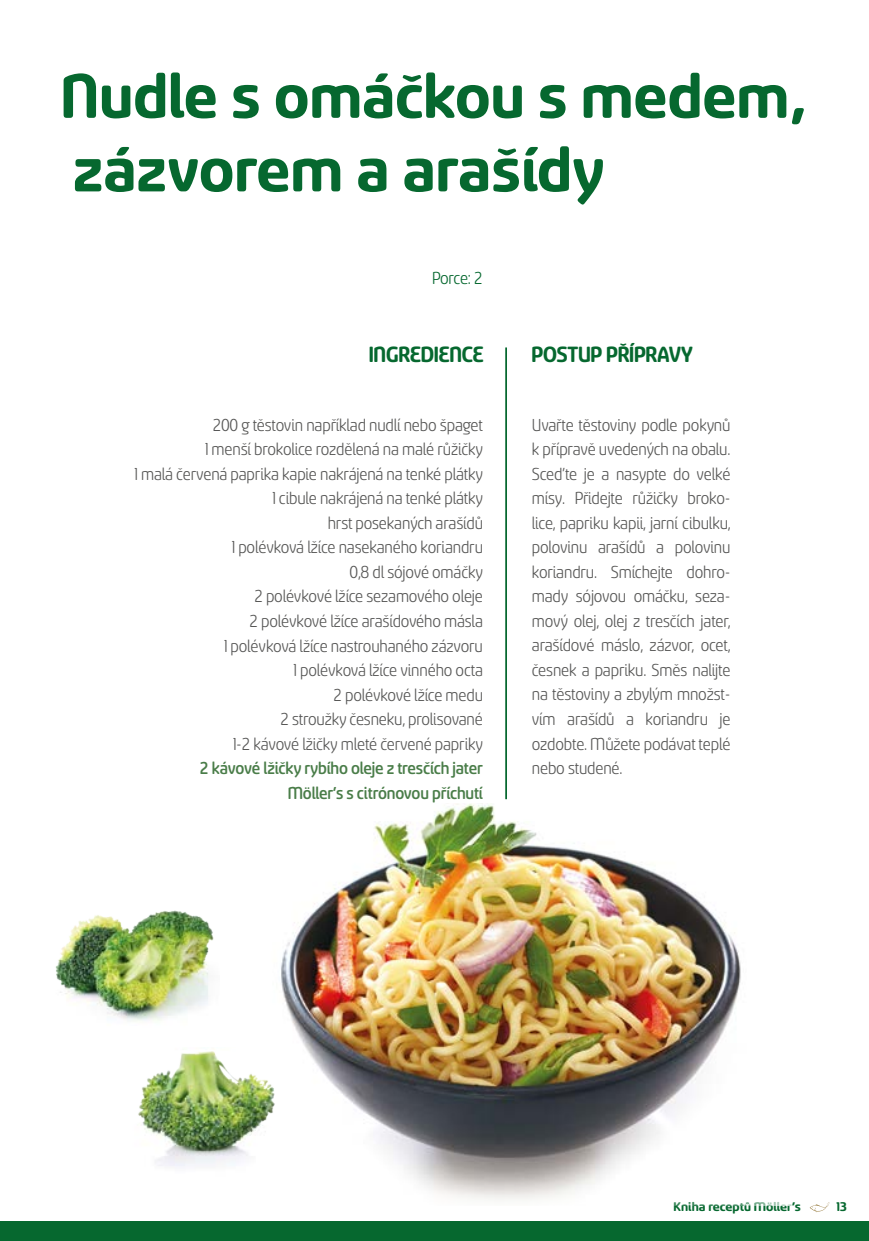
<style>
.page{position:relative;width:869px;height:1241px;background:#fff}
.page>*{position:absolute;margin:0;border:0;box-sizing:border-box;transform-origin:0 0}
.t1{font:700 70px/73.5px "Sancoale Softened";color:#06682f}
.t2{font:700 24.5px "Sancoale Softened";color:#06682f;scale:.91 1}
.t3{font:19.25px/24.5px "Sancoale Softened";letter-spacing:-.01em;color:#575756;text-align:justify;scale:.91 1}
.t4{font:500 19.25px/24.5px "Sancoale Softened";letter-spacing:-.01em;color:#4a7d49;text-align:right;scale:.91 1}
.t5{font:19.25px "Sancoale Softened";color:#06682f;scale:.91 1}
.t6{font:700 14px "Sancoale Softened";color:#06682f}
</style>
<div class="page">
<svg style="left:809px;top:1202px;width:20px;height:10px"></svg>
<div style="left:0;top:1220px;width:868px;height:20px;background:#06682f"></div>
<hr style="left:505px;top:347px;width:1px;height:452px;background:#06682f">
<img style="left:281px;top:803px;width:460px;height:397px">
<img style="left:138px;top:1047px;width:150px;height:130px">
<img style="left:55px;top:910px;width:159px;height:111px">
<h1 class="t1" style="left:61px;top:60px;width:746px">Nudle s omáčkou s medem, zázvorem a arašídy</h1>
<p class="t5" style="left:432px;top:269px;width:57px">Porce: 2</p>
<p class="t2" style="left:368px;top:342px;width:128px">INGREDIENCE</p>
<p class="t2" style="left:531px;top:342px;width:178px">POSTUP PŘÍPRAVY</p>
<p class="t3" style="left:134px;top:413px;width:384px;text-align:right">200 g těstovin například nudlí nebo špaget<br>1 menší brokolice rozdělená na malé růžičky<br>1 malá červená paprika kapie nakrájená na tenké plátky 1 cibule nakrájená na tenké plátky<br>hrst posekaných arašídů<br>1 polévková lžíce nasekaného koriandru<br>0,8 dl sójové omáčky<br>2 polévkové lžíce sezamového oleje<br>2 polévkové lžíce arašídového másla<br>1 polévková lžíce nastrouhaného zázvoru<br>1 polévková lžíce vinného octa<br>2 polévkové lžíce medu<br>2 stroužky česneku, prolisované<br>1-2 kávové lžičky mleté červené papriky</p>
<p class="t4" style="left:200px;top:756px;width:312px">2 kávové lžičky rybího oleje z tresčích jater<br>Möller’s s citrónovou příchutí</p>
<p class="t3" style="left:531px;top:413px;width:220px">Uvařte těstoviny podle pokynů k přípravě uvedených na obalu.<br>Sceďte je a nasypte do velké mísy. Přidejte růžičky broko&shy;lice, papriku kapii, jarní cibulku, polovinu arašídů a polovinu koriandru. Smíchejte dohro&shy;mady sójovou omáčku, seza&shy;mový olej, olej z tresčích jater, arašídové máslo, zázvor, ocet, česnek a papriku. Směs nalijte na těstoviny a zbylým množst&shy;vím arašídů a koriandru je ozdobte. Můžete podávat teplé nebo studené.</p>
<p class="t6" style="left:673px;top:1199px;width:129px">Kniha receptů Möller’s</p>
<p class="t6" style="left:835px;top:1199px;width:12px">13</p>
</div>
